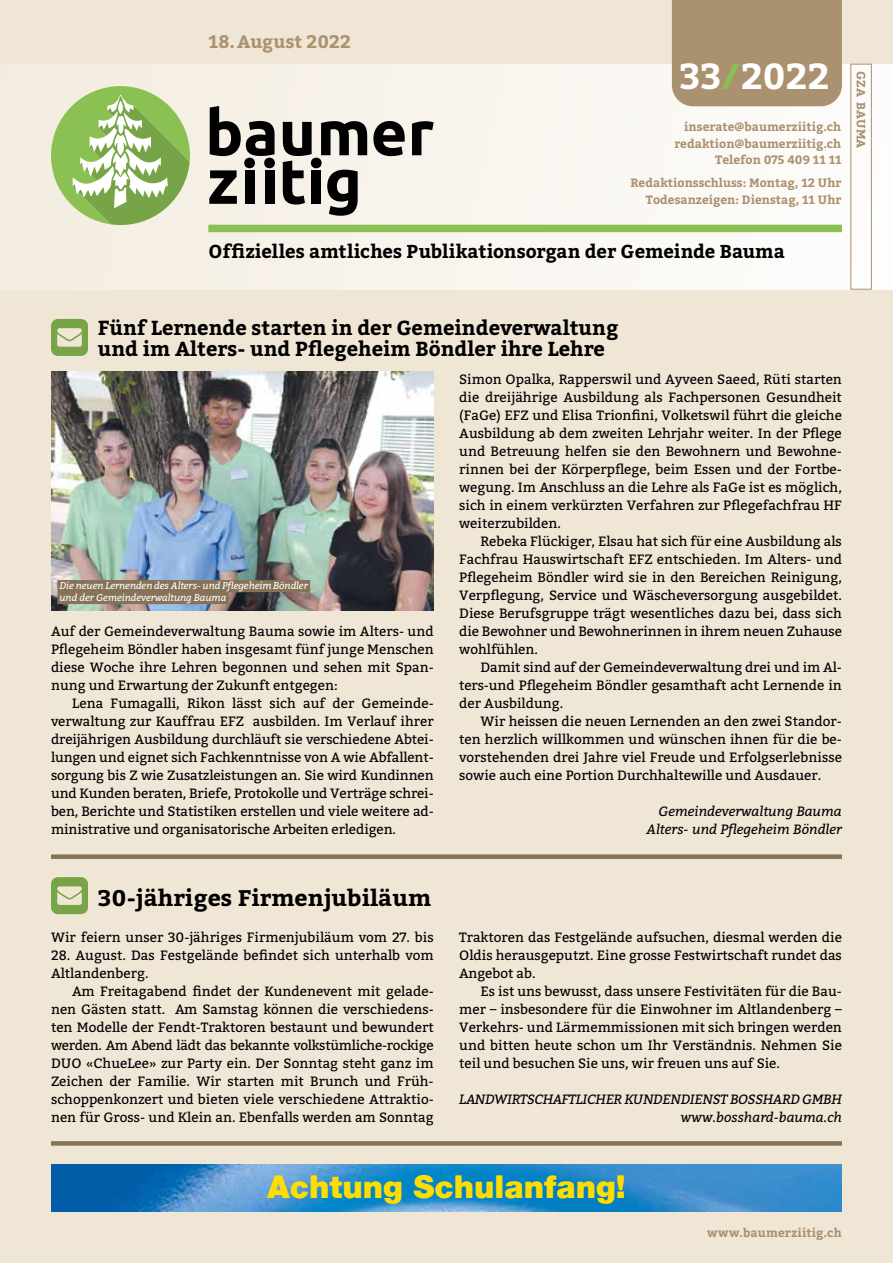
<style>
.page{position:relative;width:893px;height:1263px;background:#f0e6d5}
.page>*{position:absolute;margin:0;border:0;box-sizing:border-box;transform-origin:0 0}
.t1{font:700 36px "Bitter";letter-spacing:-.005em;color:#fff}
.t2{font:900 31.5px "Helvetica Neue LT Com";color:#fd0}
.t3{font:700 22.5px "Bitter";color:#000;scale:1.04 1}
.t4{font:700 20.25px/21px "Bitter";color:#000}
.t5{font:700 18.6px "Bitter";color:#000}
.t6{font:700 18px "Bitter";color:#aa916f}
.t7{font:13.5px/18px "Bitter";color:#000;text-align:justify}
.t8{font:italic 13.5px/18px "Bitter";letter-spacing:-.02em;color:#000;text-align:right}
.t9{font:italic 13.5px/18px "Bitter";color:#000;text-align:right}
.t10{font:700 12px/16.5px "Bitter";color:#aa916f;text-align:right}
.t11{font:700 12px "Bitter";letter-spacing:.02em;color:#aa916f}
.t12{font:italic 9.75px/12px "Bitter";letter-spacing:-.01em;color:#fff}
.s1{color:#8bc052}
</style>
<div class="page">
<div style="left:0;top:64px;width:893px;height:226px;background:linear-gradient(to right,#f3ecdf,#fdfcfa)"></div>
<div style="left:208px;top:225px;width:634px;height:7px;background:#8bc052"></div>
<div style="left:850px;top:64px;width:22px;height:226px;border:1px solid #aa916f"></div>
<svg style="left:373px;top:121px;width:32px;height:35px"></svg>
<svg style="left:412px;top:121px;width:22px;height:34px"></svg>
<svg style="left:209px;top:106px;width:66px;height:98px;background:#87847e"></svg>
<div style="left:265px;top:170px;width:9px;height:34px;background:#000"></div>
<svg style="left:283px;top:121px;width:84px;height:95px;background:#84827d"></svg>
<svg style="left:51px;top:86px;width:139px;height:139px"></svg>
<div style="left:672px;top:0;width:170px;height:106px;background:#aa916f"></div>
<div style="left:51px;top:854px;width:791px;height:5px;background:#857257"></div>
<div style="left:51px;top:1141px;width:791px;height:5px;background:#857257"></div>
<svg style="left:51px;top:877px;width:37px;height:37px"></svg>
<svg style="left:51px;top:319px;width:37px;height:37px"></svg>
<img style="left:51px;top:372px;width:383px;height:238px">
<div style="left:57px;top:580px;width:253px;height:12px;background:#857257"></div>
<div style="left:57px;top:592px;width:172px;height:12px;background:#857257"></div>
<img style="left:51px;top:1164px;width:791px;height:48px">
<h3 class="t6" style="left:208px;top:28px;width:144px">18.August 2022</h3>
<h1 class="t1" style="left:679px;top:49px;width:152px">33<span class="s1">/</span>2022</h1>
<p class="t10" style="left:674px;top:118px;width:169px">inserate@baumerziitig.ch redaktion@baumerziitig.ch<br>Telefon 075 409 11 11</p>
<p class="t10" style="left:630px;top:174px;width:212px">Redaktionsschluss: Montag, 12 Uhr<br>Todesanzeigen: Dienstag, 11 Uhr</p>
<h3 class="t5" style="left:208px;top:237px;width:578px">Offizielles amtliches Publikationsorgan der Gemeinde Bauma</h3>
<p class="t10" style="left:870px;top:71px;width:79px;rotate:90deg">GZA BAUMA</p>
<h3 class="t4" style="left:98px;top:316px;width:522px">Fünf Lernende starten in der Gemeindeverwaltung und im Alters- und Pflegeheim Böndler ihre Lehre</h3>
<p class="t12" style="left:60px;top:579px;width:250px">Die neuen Lernenden des Alters- und Pflegeheim Böndler und der Gemeindeverwaltung Bauma</p>
<p class="t7" style="left:51px;top:621px;width:384px">Auf der Gemeindeverwaltung Bauma sowie im Alters- und Pflegeheim Böndler haben insgesamt fünf junge Menschen diese Woche ihre Lehren begonnen und sehen mit Span&shy;nung und Erwartung der Zukunft entgegen:</p>
<p class="t7" style="left:51px;top:693px;width:384px;text-indent:21px">Lena Fumagalli, Rikon lässt sich auf der Gemeinde&shy;verwaltung zur Kauffrau EFZ ausbilden. Im Verlauf ihrer dreijährigen Ausbildung durchläuft sie verschiedene Abtei&shy;lungen und eignet sich Fachkenntnisse von A wie Abfallent&shy;sorgung bis Z wie Zusatzleistungen an. Sie wird Kundinnen und Kunden beraten, Briefe, Protokolle und Verträge schrei&shy;ben, Berichte und Statistiken erstellen und viele weitere ad&shy;ministrative und organisatorische Arbeiten erledigen.</p>
<h3 class="t3" style="left:98px;top:880px;width:322px">30-jähriges Firmenjubiläum</h3>
<p class="t7" style="left:51px;top:927px;width:384px">Wir feiern unser 30-jähriges Firmenjubiläum vom 27. bis</p>
<p class="t7" style="left:51px;top:945px;width:384px">28. August. Das Festgelände befindet sich unterhalb vom<br>Altlandenberg.</p>
<p class="t7" style="left:51px;top:981px;width:384px;text-indent:21px">Am Freitagabend findet der Kundenevent mit gelade&shy;nen Gästen statt. Am Samstag können die verschiedens&shy;ten Modelle der Fendt-Traktoren bestaunt und bewundert werden. Am Abend lädt das bekannte volkstümliche-rockige DUO «ChueLee» zur Party ein. Der Sonntag steht ganz im Zeichen der Familie. Wir starten mit Brunch und Früh&shy;schoppenkonzert und bieten viele verschiedene Attraktio&shy;nen für Gross- und Klein an. Ebenfalls werden am Sonntag</p>
<p class="t7" style="left:459px;top:369px;width:384px">Simon Opalka, Rapperswil und Ayveen Saeed, Rüti starten die dreijährige Ausbildung als Fachpersonen Gesundheit (FaGe) EFZ und Elisa Trionfini, Volketswil führt die gleiche Ausbildung ab dem zweiten Lehrjahr weiter. In der Pflege und Betreuung helfen sie den Bewohnern und Bewohne&shy;rinnen bei der Körperpflege, beim Essen und der Fortbe&shy;wegung. Im Anschluss an die Lehre als FaGe ist es möglich, sich in einem verkürzten Verfahren zur Pflegefachfrau HF weiterzubilden.</p>
<p class="t7" style="left:459px;top:531px;width:384px;text-indent:21px">Rebeka Flückiger, Elsau hat sich für eine Ausbildung als Fachfrau Hauswirtschaft EFZ entschieden. Im Alters- und Pflegeheim Böndler wird sie in den Bereichen Reinigung, Verpflegung, Service und Wäscheversorgung ausgebildet.<br>Diese Berufsgruppe trägt wesentliches dazu bei, dass sich die Bewohner und Bewohnerinnen in ihrem neuen Zuhause wohlfühlen.</p>
<p class="t7" style="left:459px;top:657px;width:384px;text-indent:21px">Damit sind auf der Gemeindeverwaltung drei und im Al&shy;ters-und Pflegeheim Böndler gesamthaft acht Lernende in der Ausbildung.</p>
<p class="t7" style="left:459px;top:711px;width:384px;text-indent:21px">Wir heissen die neuen Lernenden an den zwei Standor&shy;ten herzlich willkommen und wünschen ihnen für die be&shy;vorstehenden drei Jahre viel Freude und Erfolgserlebnisse sowie auch eine Portion Durchhaltewille und Ausdauer.</p>
<p class="t9" style="left:646px;top:801px;width:197px">Gemeindeverwaltung Bauma<br>Alters- und Pflegeheim Böndler</p>
<p class="t7" style="left:459px;top:927px;width:384px">Traktoren das Festgelände aufsuchen, diesmal werden die Oldis herausgeputzt. Eine grosse Festwirtschaft rundet das Angebot ab.</p>
<p class="t7" style="left:459px;top:981px;width:384px;text-indent:21px">Es ist uns bewusst, dass unsere Festivitäten für die Bau&shy;mer – insbesondere für die Einwohner im Altlandenberg – Verkehrs- und Lärmemmissionen mit sich bringen werden und bitten heute schon um Ihr Verständnis. Nehmen Sie teil und besuchen Sie uns, wir freuen uns auf Sie.</p>
<p class="t8" style="left:459px;top:1089px;width:384px">LANDWIRTSCHAFTLICHER KUNDENDIENST BOSSHARD GMBH www.bosshard-bauma.ch</p>
<h2 class="t2" style="left:267px;top:1168px;width:360px">Achtung Schulanfang!</h2>
<p class="t11" style="left:707px;top:1224px;width:136px">www.baumerziitig.ch</p>
</div>
